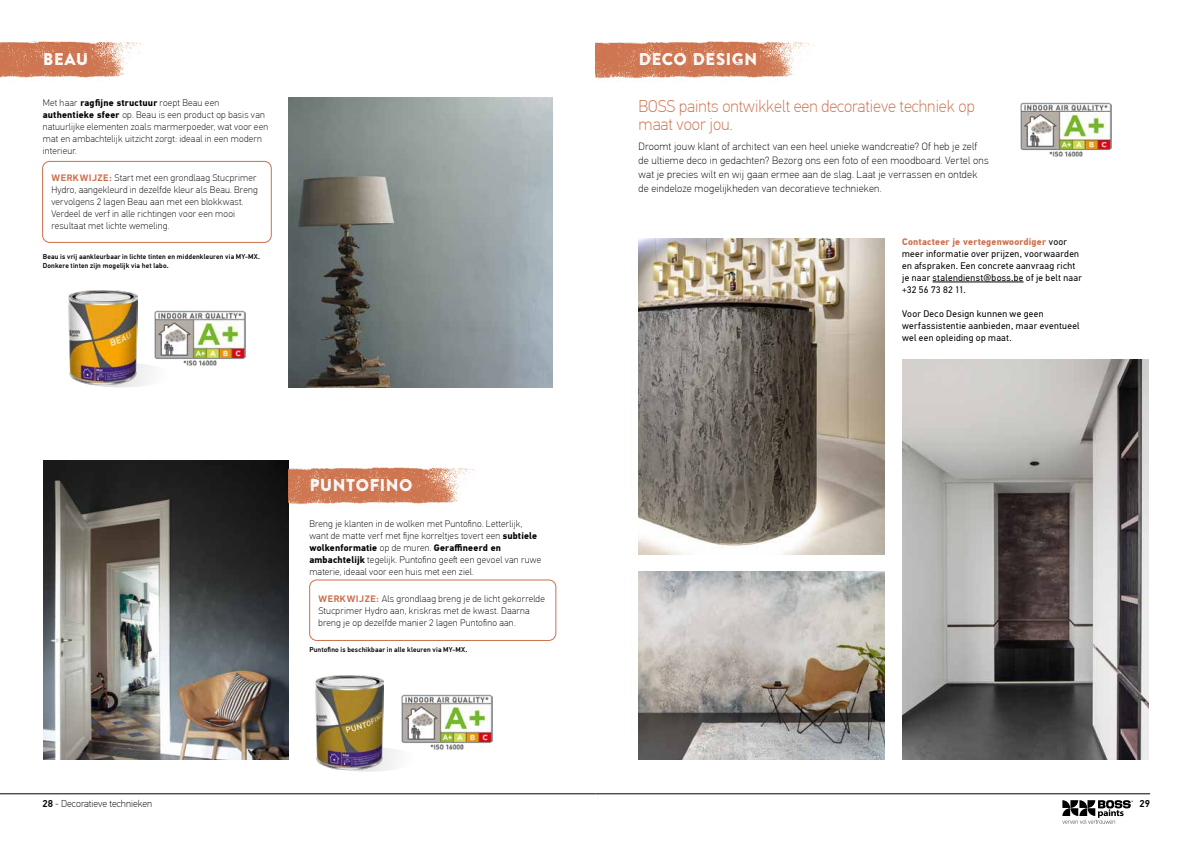
<style>
.page{position:relative;width:1191px;height:842px;background:#fff}
.page>*{position:absolute;margin:0;border:0;box-sizing:border-box;transform-origin:0 0}
.t1{font:100 17px/18px "PF Din Text Pro";color:#cd6f4b}
.t2{font:17px "Brandon Printed Two";color:#fff}
.t3{font:100 10.5px/14px "PF Din Text Pro";letter-spacing:.025em;color:#000}
.t4{font:100 10px "PF Din Text Pro";color:#000}
.t5{font:500 10px "PF Din Text Pro";color:#000}
.t6{font:100 9.5px/12px "PF Din Text Pro";letter-spacing:.02em;color:#000}
.t7{font:9.5px/12px "PF Din Text Pro";letter-spacing:.035em;color:#000}
.t8{font:500 7px/9px "PF Din Text Pro";letter-spacing:.02em;color:#000}
.s1{font-weight:700}
.s2{font-family:"PFDIN Display Pro";font-weight:700;color:#cd6f4b}
.s3{font-weight:700;color:#cd6f4b}
.s4{font-weight:500}
</style>
<div class="page">
<hr style="left:0;top:793px;width:595px;height:1px;background:#000">
<hr style="left:595px;top:793px;width:555px;height:1px;background:#000">
<svg style="left:1062px;top:800px;width:70px;height:24px"></svg>
<svg style="left:316px;top:747px;width:102px;height:25px"></svg>
<div style="left:71px;top:363px;width:101px;height:24px;background:#f5f5f5;border-radius:50%"></div>
<img style="left:902px;top:360px;width:246px;height:399px">
<img style="left:638px;top:238px;width:246px;height:316px">
<hr style="left:932px;top:282px;width:91px;height:1px;background:#000">
<img style="left:638px;top:572px;width:246px;height:188px">
<img style="left:595px;top:41px;width:218px;height:39px">
<img style="left:44px;top:461px;width:245px;height:299px">
<img style="left:288px;top:98px;width:264px;height:289px">
<img style="left:0;top:41px;width:141px;height:37px">
<img style="left:289px;top:467px;width:189px;height:38px">
<img style="left:69px;top:291px;width:68px;height:94px">
<img style="left:315px;top:675px;width:68px;height:94px">
<div style="left:42px;top:161px;width:229px;height:82px;border:1px solid #cd6f4b;border-radius:7px"></div>
<div style="left:309px;top:580px;width:247px;height:61px;border:1px solid #cd6f4b;border-radius:7px"></div>
<img style="left:1020px;top:102px;width:91px;height:55px">
<img style="left:155px;top:311px;width:90px;height:54px">
<img style="left:401px;top:695px;width:91px;height:55px">
<h1 class="t2" style="left:43px;top:49px;width:47px">BEAU</h1>
<p class="t6" style="left:43px;top:97px;width:227px">Met haar <span class="s1">ragfijne structuur</span> roept Beau een <span class="s1">authentieke sfeer</span> op. Beau is een product op basis van natuurlijke elementen zoals marmerpoeder, wat voor een mat en ambachtelijk uitzicht zorgt: ideaal in een modern interieur.</p>
<p class="t6" style="left:51px;top:172px;width:208px"><span class="s2">WERKWIJZE:</span> Start met een grondlaag Stucprimer Hydro, aangekleurd in dezelfde kleur als Beau. Breng vervolgens 2 lagen Beau aan met een blokkwast.<br>Verdeel de verf in alle richtingen voor een mooi resultaat met lichte wemeling.</p>
<p class="t8" style="left:43px;top:252px;width:218px">Beau is vrij aankleurbaar in lichte tinten en middenkleuren via MY-MX.<br>Donkere tinten zijn mogelijk via het labo.</p>
<h1 class="t2" style="left:309px;top:474px;width:105px">PUNTOFINO</h1>
<p class="t6" style="left:309px;top:517px;width:233px">Breng je klanten in de wolken met Puntofino. Letterlijk, want de matte verf met fijne korreltjes tovert een <span class="s1">subtiele wolkenformatie</span> op de muren. <span class="s1">Geraffineerd en ambachtelijk</span> tegelijk. Puntofino geeft een gevoel van ruwe materie, ideaal voor een huis met een ziel.</p>
<p class="t6" style="left:318px;top:593px;width:228px"><span class="s2">WERKWIJZE:</span> Als grondlaag breng je de licht gekorrelde<br>Stucprimer Hydro aan, kriskras met de kwast. Daarna breng je op dezelfde manier 2 lagen Puntofino aan.</p>
<p class="t8" style="left:309px;top:645px;width:159px">Puntofino is beschikbaar in alle kleuren via MY-MX.</p>
<h1 class="t2" style="left:638px;top:49px;width:120px">DECO DESIGN</h1>
<h1 class="t1" style="left:638px;top:97px;width:338px">BOSS paints ontwikkelt een decoratieve techniek op maat voor jou.</h1>
<p class="t3" style="left:638px;top:139px;width:352px">Droomt jouw klant of architect van een heel unieke wandcreatie? Of heb je zelf de ultieme deco in gedachten? Bezorg ons een foto of een moodboard. Vertel ons wat je precies wilt en wij gaan ermee aan de slag. Laat je verrassen en ontdek de eindeloze mogelijkheden van decoratieve technieken.</p>
<p class="t7" style="left:902px;top:236px;width:181px"><span class="s3">Contacteer je vertegenwoordiger</span> voor meer informatie over prijzen, voorwaarden en afspraken. Een concrete aanvraag richt je naar stalendienst@boss.be of je belt naar +32 56 73 82 11.</p>
<p class="t7" style="left:902px;top:308px;width:179px">Voor Deco Design kunnen we geen werfassistentie aanbieden, maar eventueel wel een opleiding op maat.</p>
<p class="t4" style="left:43px;top:798px;width:111px"><span class="s4">28</span> - Decoratieve technieken</p>
<p class="t5" style="left:1139px;top:798px;width:12px">29</p>
</div>
